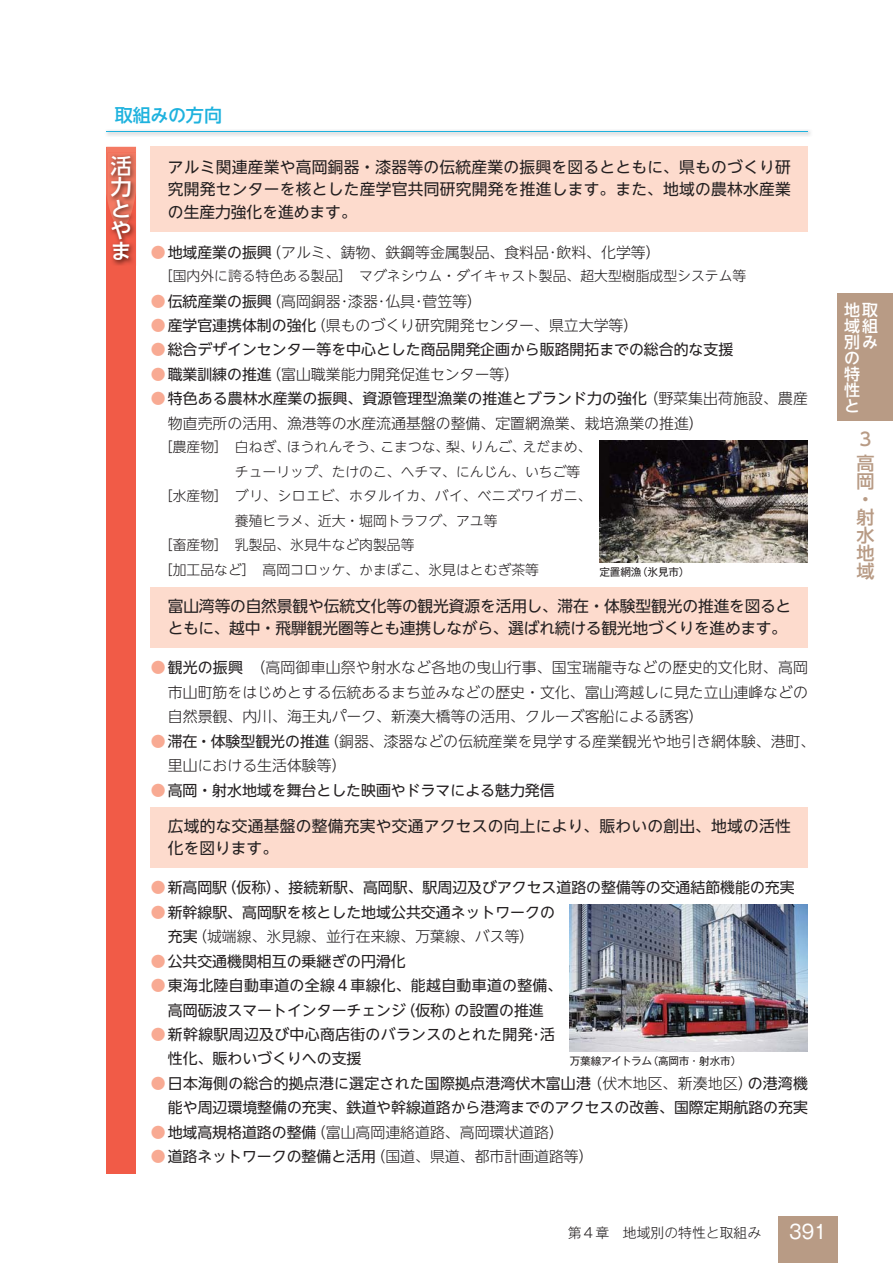
<style>
.page{position:relative;width:893px;height:1263px;background:#fff}
.page>*{position:absolute;margin:0;border:0;box-sizing:border-box;transform-origin:0 0}
.t1{font:21.3px/21.3px "UD Shin Go NT Pro Medium 90 pv RKSJ H";color:#fff;text-align:justify}
.t2{font:19.2px "Gothic MB101 Pro Regular 90 pv RKSJ H";color:#fff;scale:.95 1}
.t3{font:18px/18px "UD Shin Go NT Pro Medium 90 pv RKSJ H";color:#b89b85}
.t4{font:18px "UD Shin Go NT Pro Medium 90 pv RKSJ H";letter-spacing:-.01em;color:#1eb2de}
.t5{font:15.9px/15.9px "UD Shin Go NT Pro Medium 90 pv RKSJ H";color:#fff}
.t6{font:15.75px/22.4px "UD Shin Go NT Pro Regular 90 pv RKSJ H";color:#231f20}
.t7{font:14.85px/24.5px "UD Shin Go NT Pro Light 90 pv RKSJ H";color:#231f20;text-align:justify}
.t8{font:14.85px/24.5px "UD Shin Go NT Pro Regular 90 pv RKSJ H";color:#231f20;text-align:right}
.t9{font:14.85px/24.5px "UD Shin Go NT Pro Regular 90 pv RKSJ H";letter-spacing:.02em;color:#231f20;text-align:center}
.t10{font:13.8px "UD Shin Go NT Pro Light 90 pv RKSJ H";color:#231f20}
.t11{font:13.8px "UD Shin Go NT Pro Light 90 pv RKSJ H";letter-spacing:.04em;color:#231f20}
.t12{font:13.8px "Gothic MB101 Pro Light 90 pv RKSJ H";color:#231f20}
.t13{font:10.65px "Gothic MB101 Pro Regular 90 pv RKSJ H";letter-spacing:-.02em;color:#231f20}
.s1{font-family:"UD Shin Go NT Pro Medium 90 pv RKSJ H";color:#f8aa93}
.s2{font-family:"UD Shin Go NT Pro Regular 90 pv RKSJ H"}
.s3{font-family:"UD Shin Go NT Pro Light 90 pv RKSJ H"}
</style>
<div class="page">
<div style="left:778px;top:1216px;width:60px;height:47px;background:#b89b85"></div>
<div style="left:838px;top:293px;width:55px;height:128px;background:#b89b85"></div>
<img style="left:570px;top:905px;width:238px;height:146px">
<img style="left:599px;top:440px;width:209px;height:122px">
<div style="left:151px;top:587px;width:657px;height:60px;background:#fddbcd"></div>
<div style="left:151px;top:807px;width:657px;height:60px;background:#fddbcd"></div>
<div style="left:151px;top:147px;width:657px;height:85px;background:#fddbcd"></div>
<hr style="left:106px;top:131px;width:702px;height:1px;background:#1eb2de">
<div style="left:106px;top:147px;width:30px;height:1027px;background:#f15b47"></div>
<svg style="left:106px;top:147px;width:30px;height:54px"></svg>
<img style="left:111px;top:228px;width:24px;height:37px">
<img style="left:108px;top:153px;width:28px;height:75px">
<p class="t4" style="left:115px;top:108px;width:109px">取組みの方向</p>
<h1 class="t1" style="left:111px;top:158px;width:22px">活力とやま</h1>
<p class="t6" style="left:168px;top:158px;width:624px;text-align:justify">アルミ関連産業や高岡銅器・漆器等の伝統産業の振興を図るとともに、県ものづくり研究開発センターを核とした産学官共同研究開発を推進します。また、地域の農林水産業の生産力強化を進めます。</p>
<p class="t7" style="left:151px;top:242px;width:511px"><span class="s1">●</span><span class="s2">地域産業の振興</span>（アルミ､鋳物､鉄鋼等金属製品､食料品･飲料､化学等）</p>
<p class="t10" style="left:159px;top:271px;width:589px">［国内外に誇る特色ある製品］　マグネシウム・ダイキャスト製品、超大型樹脂成型システム等</p>
<p class="t7" style="left:151px;top:291px;width:333px"><span class="s1">●</span><span class="s2">伝統産業の振興</span>（高岡銅器･漆器･仏具･菅笠等）</p>
<p class="t7" style="left:151px;top:315px;width:489px"><span class="s1">●</span><span class="s2">産学官連携体制の強化</span>（県ものづくり研究開発センター、県立大学等）</p>
<p class="t8" style="left:151px;top:340px;width:584px"><span class="s1">●</span>総合デザインセンター等を中心とした商品開発企画から販路開拓までの総合的な支援</p>
<p class="t7" style="left:151px;top:364px;width:370px"><span class="s1">●</span><span class="s2">職業訓練の推進</span>（富山職業能力開発促進センター等）</p>
<p class="t8" style="left:151px;top:389px;width:658px"><span class="s1">●</span>特色ある農林水産業の振興、資源管理型漁業の推進とブランド力の強化<span class="s3">（野菜集出荷施設、農産</span></p>
<p class="t7" style="left:168px;top:413px;width:537px">物直売所の活用、漁港等の水産流通基盤の整備、定置網漁業、栽培漁業の推進）</p>
<p class="t10" style="left:159px;top:442px;width:434px">［農産物］　 白ねぎ、ほうれんそう、こまつな、梨、りんご、えだまめ、</p>
<p class="t10" style="left:235px;top:466px;width:347px">チューリップ、たけのこ、ヘチマ、にんじん、いちご等</p>
<p class="t11" style="left:159px;top:491px;width:434px">［水産物］　 ブリ、シロエビ、ホタルイカ、バイ、ベニズワイガニ、</p>
<p class="t10" style="left:235px;top:515px;width:264px">養殖ヒラメ、近大・堀岡トラフグ、アユ等</p>
<p class="t10" style="left:159px;top:540px;width:257px">［畜産物］　乳製品、氷見牛など肉製品等</p>
<p class="t10" style="left:159px;top:564px;width:382px">［加工品など］　高岡コロッケ、かまぼこ、氷見はとむぎ茶等</p>
<p class="t13" style="left:599px;top:568px;width:92px">定置網漁（氷見市）</p>
<p class="t6" style="left:168px;top:597px;width:625px">富山湾等の自然景観や伝統文化等の観光資源を活用し、滞在・体験型観光の推進を図るとともに、越中・飛騨観光圏等とも連携しながら、選ばれ続ける観光地づくりを進めます。</p>
<p class="t7" style="left:168px;top:657px;width:641px;text-indent:-17px"><span class="s1">●</span> <span class="s2">観光の振興</span>（高岡御車山祭や射水など各地の曳山行事、国宝瑞龍寺などの歴史的文化財、高岡市山町筋をはじめとする伝統あるまち並みなどの歴史・文化、富山湾越しに見た立山連峰などの自然景観、内川、海王丸パーク、新湊大橋等の活用、クルーズ客船による誘客）</p>
<p class="t7" style="left:168px;top:731px;width:649px;text-indent:-17px"><span class="s1">●</span><span class="s2">滞在・体験型観光の推進</span>（銅器、漆器などの伝統産業を見学する産業観光や地引き網体験、港町、里山における生活体験等）</p>
<p class="t8" style="left:151px;top:780px;width:405px"><span class="s1">●</span>高岡・射水地域を舞台とした映画やドラマによる魅力発信</p>
<p class="t6" style="left:168px;top:817px;width:624px">広域的な交通基盤の整備充実や交通アクセスの向上により、賑わいの創出、地域の活性化を図ります。</p>
<p class="t8" style="left:151px;top:878px;width:645px"><span class="s1">●</span>新高岡駅（仮称）、接続新駅、高岡駅、駅周辺及びアクセス道路の整備等の交通結節機能の充実</p>
<p class="t8" style="left:151px;top:902px;width:405px"><span class="s1">●</span>新幹線駅、高岡駅を核とした地域公共交通ネットワークの</p>
<p class="t7" style="left:168px;top:926px;width:368px"><span class="s2">充実</span>（城端線、氷見線、並行在来線、万葉線、バス等）</p>
<p class="t8" style="left:151px;top:951px;width:256px"><span class="s1">●</span>公共交通機関相互の乗継ぎの円滑化</p>
<p class="t9" style="left:151px;top:975px;width:413px"><span class="s1">●</span>東海北陸自動車道の全線４車線化、能越自動車道の整備、高岡砺波スマートインターチェンジ（仮称）の設置の推進</p>
<p class="t9" style="left:168px;top:1024px;width:388px;text-align:left;text-indent:-17px"><span class="s1">●</span>新幹線駅周辺及び中心商店街のバランスのとれた開発･活性化､賑わいづくりへの支援</p>
<p class="t8" style="left:151px;top:1073px;width:658px"><span class="s1">●</span>日本海側の総合的拠点港に選定された国際拠点港湾伏木富山港<span class="s3">（伏木地区、新湊地区）</span>の港湾機能や周辺環境整備の充実、鉄道や幹線道路から港湾までのアクセスの改善、国際定期航路の充実</p>
<p class="t7" style="left:151px;top:1122px;width:414px"><span class="s1">●</span><span class="s2">地域高規格道路の整備</span>（富山高岡連絡道路、高岡環状道路）</p>
<p class="t7" style="left:151px;top:1146px;width:444px"><span class="s1">●</span><span class="s2">道路ネットワークの整備と活用</span>（国道、県道、都市計画道路等）</p>
<p class="t13" style="left:570px;top:1057px;width:173px">万葉線アイトラム（高岡市・射水市）</p>
<p class="t5" style="left:844px;top:304px;width:35px">地取域組別みの特性<br>と</p>
<p class="t3" style="left:856px;top:429px;width:19px;line-height:23.9px">３高</p>
<p class="t3" style="left:856px;top:474px;width:19px">岡・射水地域</p>
<p class="t12" style="left:568px;top:1227px;width:195px">第４章　地域別の特性と取組み</p>
<p class="t2" style="left:789px;top:1225px;width:41px">391</p>
</div>
